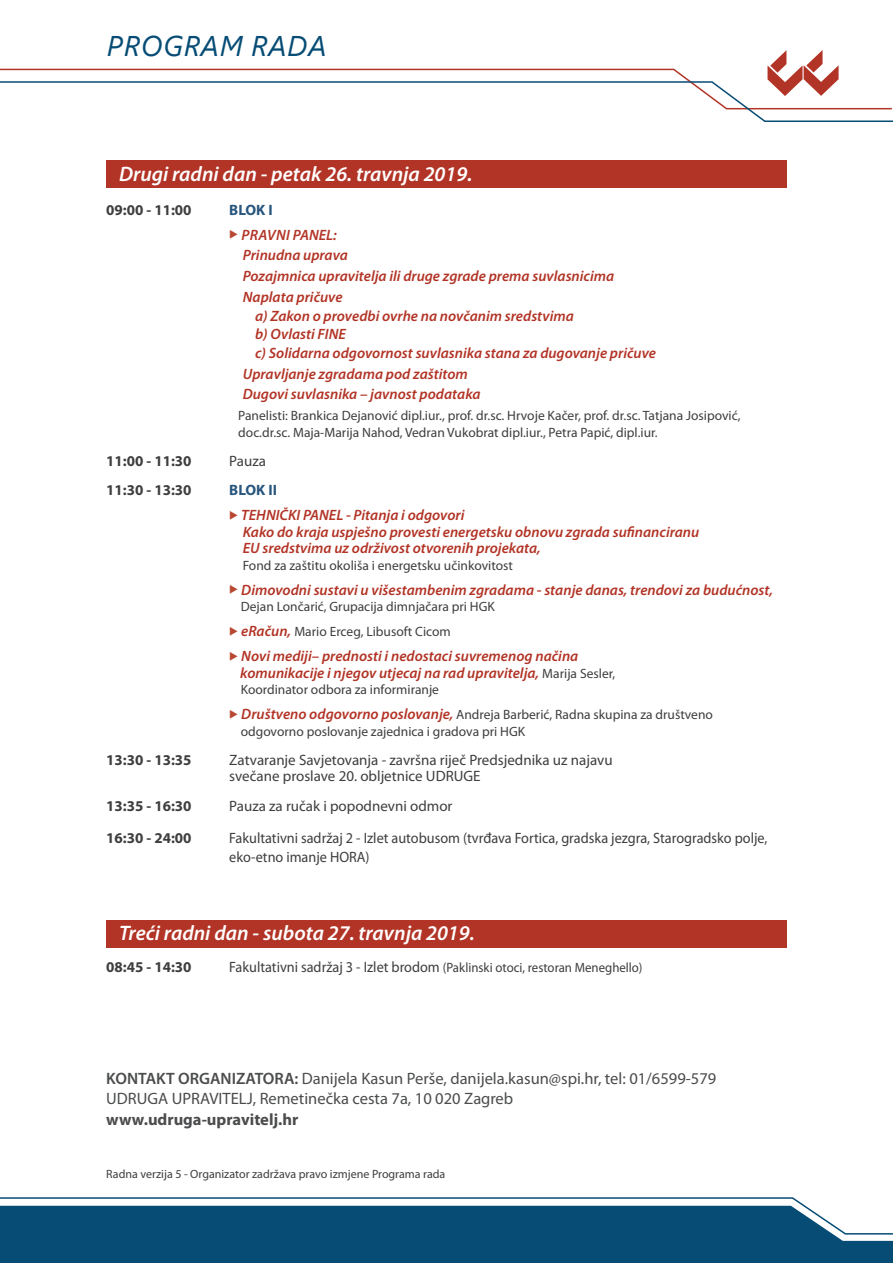
<style>
.page{position:relative;width:893px;height:1263px;background:#fff}
.page>*{position:absolute;margin:0;border:0;box-sizing:border-box;transform-origin:0 0}
.t1{font:italic 28.5px "Segoe UI";letter-spacing:.025em;color:#064c75}
.t2{font:italic 600 21px "Myriad Pro";color:#fff}
.t3{font:16.5px "Myriad Pro";color:#4b4c4d}
.t4{font:700 16.5px "Myriad Pro";color:#4b4c4d}
.t5{font:italic 600 15px/16.5px "Myriad Pro";color:#b23426}
.t6{font:15px/16.5px "Myriad Pro";color:#3e3e3f}
.t7{font:15px/19.5px "Myriad Pro";color:#3e3e3f;scale:.95 1}
.t8{font:700 15px "Myriad Pro";color:#3e3e3f}
.t9{font:700 15px "Myriad Pro";color:#28567d}
.t10{font:13.5px/16.5px "Myriad Pro";color:#3e3e3f}
.t11{font:13.5px "Myriad Pro";color:#3e3e3f;scale:.95 1}
.t12{font:12px "Myriad Pro";color:#3e3e3f}
.s1{color:#b84831}
.s2{font-weight:600;font-style:italic;font-size:15px;color:#b23426}
.s3{font-weight:400;font-style:normal;font-size:13.5px;color:#3e3e3f}
.s4{font-size:15px}
.s5{font-weight:600}
</style>
<div class="page">
<svg style="left:0;top:50px;width:893px;height:72px"></svg>
<svg style="left:0;top:1197px;width:806px;height:9px"></svg>
<div style="left:0;top:1206px;width:893px;height:57px;background:#064c75"></div>
<div style="left:106px;top:160px;width:681px;height:28px;background:#b23426"></div>
<div style="left:106px;top:920px;width:681px;height:28px;background:#b23426"></div>
<p class="t1" style="left:107px;top:19px;width:221px">PROGRAM RADA</p>
<p class="t2" style="left:119px;top:161px;width:355px">Drugi radni dan - petak 26. travnja 2019.</p>
<p class="t8" style="left:106px;top:200px;width:87px">09:00 - 11:00</p>
<p class="t9" style="left:229px;top:200px;width:45px">BLOK I</p>
<p class="t5" style="left:229px;top:226px;width:109px"><span class="s1">◆</span> PRAVNI PANEL:</p>
<p class="t5" style="left:243px;top:247px;width:107px">Prinudna uprava</p>
<p class="t5" style="left:243px;top:267px;width:373px">Pozajmnica upravitelja ili druge zgrade prema suvlasnicima</p>
<p class="t5" style="left:243px;top:288px;width:101px">Naplata pričuve</p>
<p class="t5" style="left:255px;top:307px;width:320px">a) Zakon o provedbi ovrhe na novčanim sredstvima</p>
<p class="t5" style="left:255px;top:325px;width:92px">b) Ovlasti FINE</p>
<p class="t5" style="left:255px;top:344px;width:402px">c) Solidarna odgovornost suvlasnika stana za dugovanje pričuve</p>
<p class="t5" style="left:243px;top:365px;width:227px">Upravljanje zgradama pod zaštitom</p>
<p class="t5" style="left:243px;top:386px;width:239px">Dugovi suvlasnika – javnost podataka</p>
<p class="t10" style="left:238px;top:407px;width:504px">Panelisti: Brankica Dejanović dipl.iur., prof. dr.sc. Hrvoje Kačer, prof. dr.sc. Tatjana Josipović, doc.dr.sc. Maja-Marija Nahod, Vedran Vukobrat dipl.iur., Petra Papić, dipl.iur.</p>
<p class="t8" style="left:106px;top:451px;width:87px">11:00 - 11:30</p>
<p class="t6" style="left:229px;top:452px;width:38px">Pauza</p>
<p class="t8" style="left:106px;top:480px;width:87px">11:30 - 13:30</p>
<p class="t9" style="left:229px;top:480px;width:49px">BLOK II</p>
<p class="t5" style="left:229px;top:506px;width:237px"><span class="s1">◆</span> TEHNIČKI PANEL - Pitanja i odgovori</p>
<p class="t5" style="left:243px;top:523px;width:458px">Kako do kraja uspješno provesti energetsku obnovu zgrada sufinanciranu<br>EU sredstvima uz održivost otvorenih projekata,</p>
<p class="t10" style="left:243px;top:557px;width:272px">Fond za zaštitu okoliša i energetsku učinkovitost</p>
<p class="t5" style="left:229px;top:581px;width:545px"><span class="s1">◆</span> Dimovodni sustavi u višestambenim zgradama - stanje danas, trendovi za budućnost,</p>
<p class="t10" style="left:241px;top:598px;width:255px">Dejan Lončarić, Grupacija dimnjačara pri HGK</p>
<p class="t10" style="left:229px;top:623px;width:223px"><span class="s1">◆</span> <span class="s2">eRačun,</span> Mario Erceg, Libusoft Cicom</p>
<p class="t5" style="left:240px;top:647px;width:376px;text-indent:-11px"><span class="s1">◆</span> Novi mediji– prednosti i nedostaci suvremenog načina komunikacije i njegov utjecaj na rad upravitelja, <span class="s3">Marija Sesler,</span></p>
<p class="t10" style="left:241px;top:681px;width:200px">Koordinator odbora za informiranje</p>
<p class="t10" style="left:241px;top:706px;width:474px;text-indent:-11px"><span class="s1">◆</span> <span class="s2">Društveno odgovorno poslovanje,</span> Andreja Barberić, Radna skupina za društveno odgovorno poslovanje zajednica i gradova pri HGK</p>
<p class="t8" style="left:106px;top:750px;width:87px">13:30 - 13:35</p>
<p class="t6" style="left:229px;top:751px;width:385px">Zatvaranje Savjetovanja - završna riječ Predsjednika uz najavu svečane proslave 20. obljetnice UDRUGE</p>
<p class="t8" style="left:106px;top:796px;width:87px">13:35 - 16:30</p>
<p class="t6" style="left:229px;top:797px;width:225px">Pauza za ručak i popodnevni odmor</p>
<p class="t8" style="left:106px;top:828px;width:87px">16:30 - 24:00</p>
<p class="t7" style="left:229px;top:828px;width:568px">Fakultativni sadržaj 2 - Izlet autobusom (tvrđava Fortica, gradska jezgra, Starogradsko polje, eko-etno imanje HORA)</p>
<p class="t2" style="left:119px;top:920px;width:357px">Treći radni dan - subota 27. travnja 2019.</p>
<p class="t8" style="left:106px;top:957px;width:87px">08:45 - 14:30</p>
<p class="t11" style="left:229px;top:959px;width:436px"><span class="s4">Fakultativni sadržaj 3 - Izlet brodom</span> (Paklinski otoci, restoran Meneghello)</p>
<p class="t3" style="left:106px;top:1068px;width:611px"><span class="s5">KONTAKT ORGANIZATORA:</span> Danijela Kasun Perše, danijela.kasun@spi.hr, tel: 01/6599-579</p>
<p class="t3" style="left:106px;top:1089px;width:408px">UDRUGA UPRAVITELJ, Remetinečka cesta 7a, 10 020 Zagreb</p>
<p class="t4" style="left:106px;top:1108px;width:194px">www.udruga-upravitelj.hr</p>
<p class="t12" style="left:106px;top:1166px;width:341px">Radna verzija 5 - Organizator zadržava pravo izmjene Programa rada</p>
</div>
